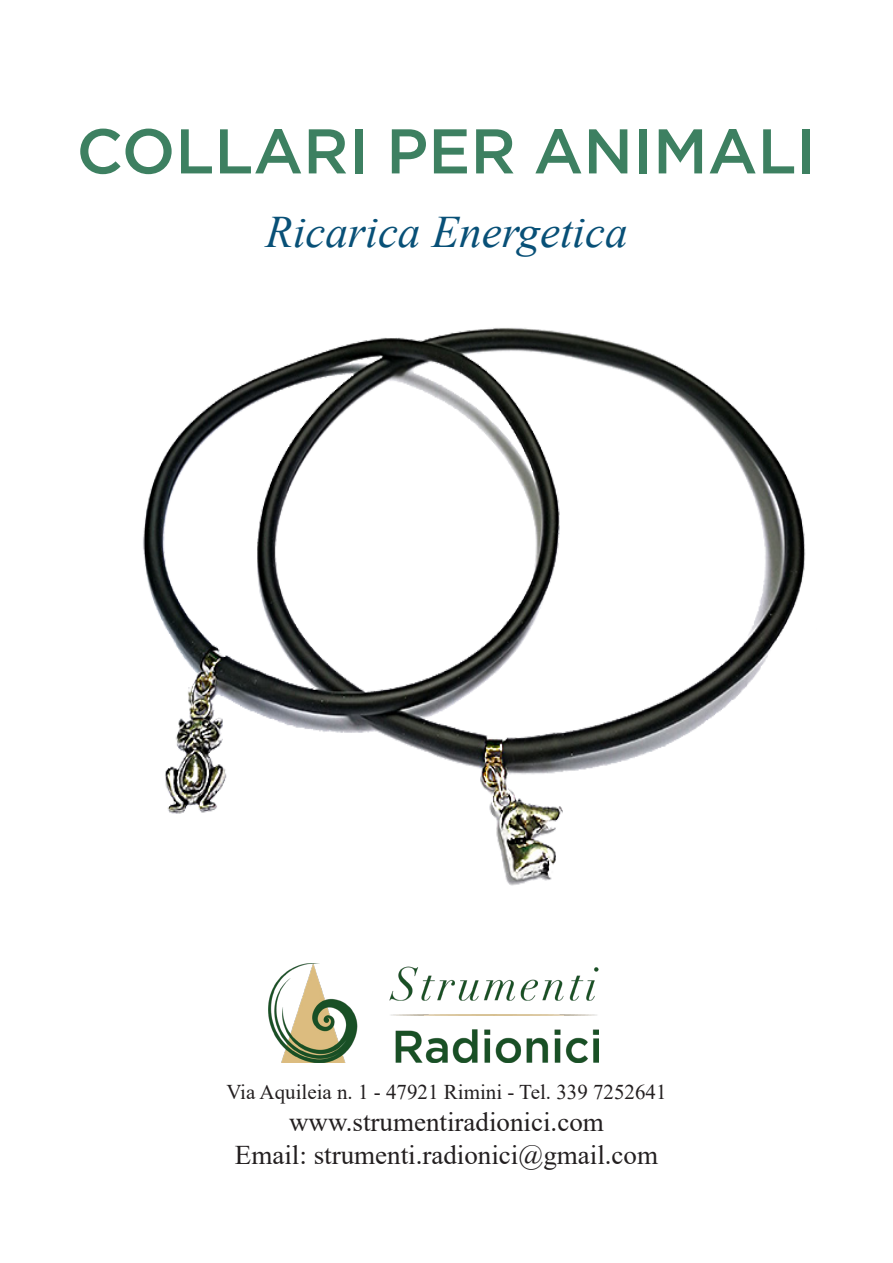
<style>
.page{position:relative;width:893px;height:1263px;background:#fff}
.page>*{position:absolute;margin:0;border:0;box-sizing:border-box;transform-origin:0 0}
.t1{font:500 63px "Gotham";color:#3d8061}
.t2{font:italic 45px "Times New Roman";color:#085077}
.t3{font:27px "Times New Roman";color:#231f20}
.t4{font:21px "Times New Roman";color:#231f20}
</style>
<div class="page">
<img style="left:269px;top:964px;width:330px;height:98px">
<img style="left:143px;top:327px;width:663px;height:559px">
<p class="t1" style="left:77px;top:115px;width:741px">COLLARI PER ANIMALI</p>
<p class="t2" style="left:265px;top:201px;width:363px">Ricarica Energetica</p>
<p class="t4" style="left:226px;top:1077px;width:442px">Via Aquileia n. 1 - 47921 Rimini - Tel. 339 7252641</p>
<p class="t3" style="left:289px;top:1103px;width:316px">www.strumentiradionici.com</p>
<p class="t3" style="left:235px;top:1136px;width:425px">Email: strumenti.radionici@gmail.com</p>
</div>
